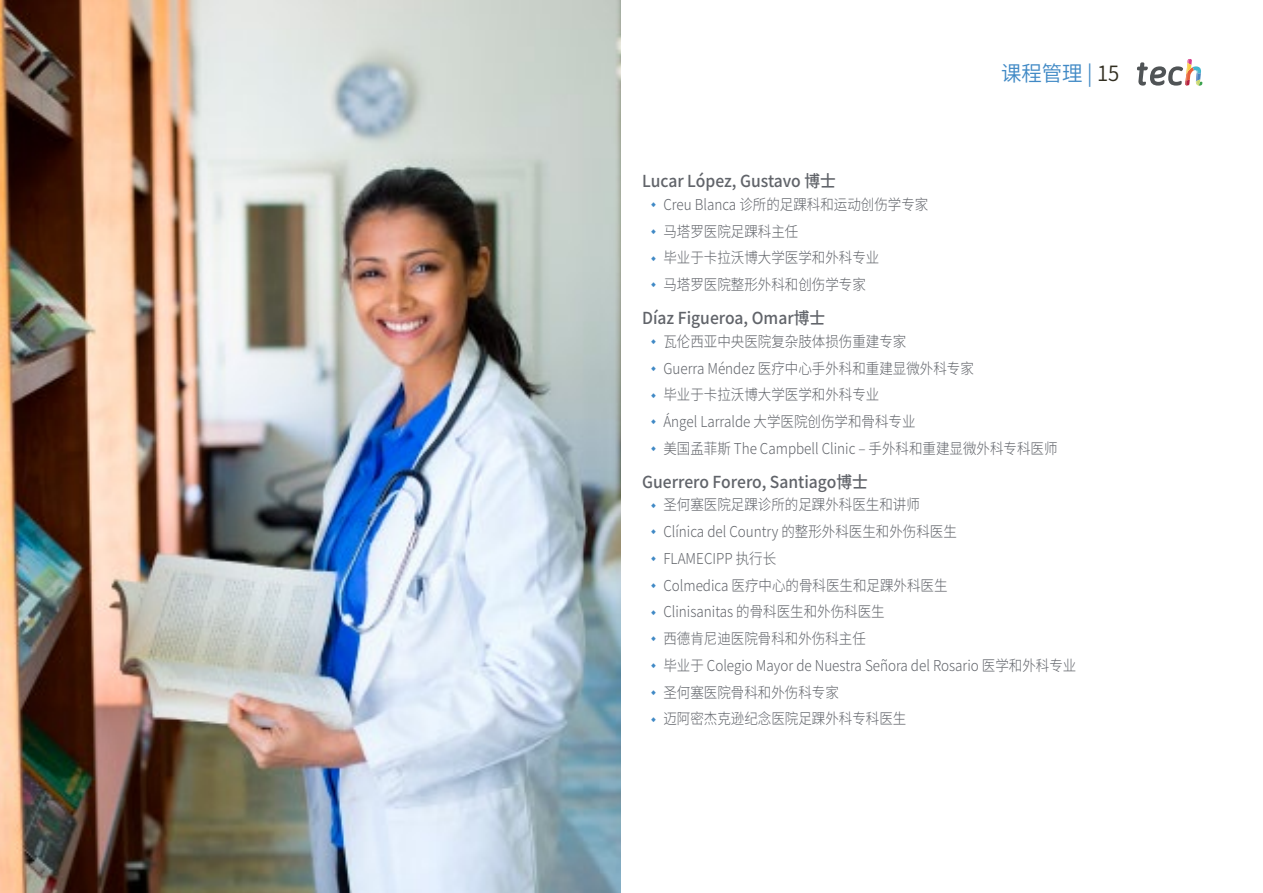
<style>
.page{position:relative;width:1263px;height:893px;background:#fff}
.page>*{position:absolute;margin:0;border:0;box-sizing:border-box;transform-origin:0 0}
.t1{font:21px "Source Han Sans CN";color:#4089c5}
.t2{font:500 16.5px "Source Han Sans CN";color:#61646a;scale:.95 1}
.t3{font:300 15px/26.7px "Source Han Sans CN";color:#61646a;scale:.9 1}
.s1{color:#312e20}
</style>
<div class="page">
<svg style="left:1137px;top:59px;width:65px;height:27px"></svg>
<img style="left:0;top:0;width:621px;height:893px">
<h1 class="t1" style="left:1001px;top:61px;width:120px">课程管理 | <span class="s1">15</span></h1>
<p class="t2" style="left:642px;top:172px;width:205px">Lucar López, Gustavo 博士</p>
<p class="t3" style="left:663px;top:191px;width:296px">Creu Blanca 诊所的足踝科和运动创伤学专家马塔罗医院足踝科主任<br>毕业于卡拉沃博大学医学和外科专业<br>马塔罗医院整形外科和创伤学专家</p>
<p class="t2" style="left:642px;top:309px;width:194px">Díaz Figueroa, Omar博士</p>
<p class="t3" style="left:663px;top:328px;width:440px">瓦伦西亚中央医院复杂肢体损伤重建专家<br>Guerra Méndez 医疗中心手外科和重建显微外科专家<br>毕业于卡拉沃博大学医学和外科专业<br>Ángel Larralde 大学医院创伤学和骨科专业<br>美国孟菲斯 The Campbell Clinic – 手外科和重建显微外科专科医师</p>
<p class="t2" style="left:642px;top:473px;width:239px">Guerrero Forero, Santiago博士</p>
<p class="t3" style="left:663px;top:492px;width:460px">圣何塞医院足踝诊所的足踝外科医生和讲师<br>Clínica del Country 的整形外科医生和外伤科医生<br>FLAMECIPP 执行长<br>Colmedica 医疗中心的骨科医生和足踝外科医生<br>Clinisanitas 的骨科医生和外伤科医生<br>西德肯尼迪医院骨科和外伤科主任<br>毕业于 Colegio Mayor de Nuestra Señora del Rosario 医学和外科专业圣何塞医院骨科和外伤科专家<br>迈阿密杰克逊纪念医院足踝外科专科医生</p>
</div>
